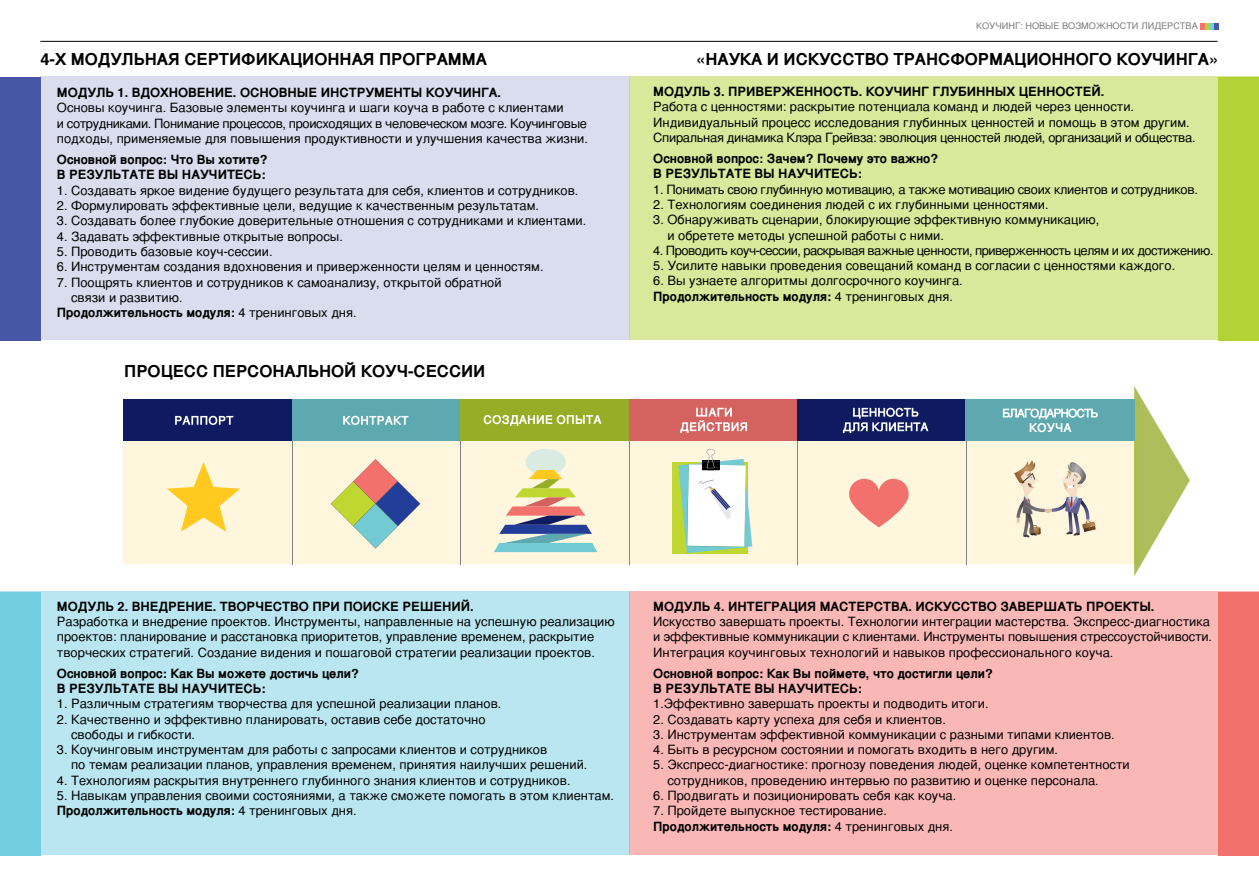
<style>
.page{position:relative;width:1259px;height:893px;background:#fff}
.page>*{position:absolute;margin:0;border:0;box-sizing:border-box;transform-origin:0 0}
.t1{font:700 16.5px "Helvetica";color:#000}
.t2{font:12.75px/15.3px "Helvetica";color:#000}
.t3{font:700 12.75px/15.3px "Helvetica";color:#000}
.t4{font:12.75px "Helvetica";letter-spacing:-.04em;color:#000}
.t5{font:12.75px "Helvetica";letter-spacing:-.025em;color:#000}
.t6{font:9px "Helvetica";color:#797a7d}
.s1{font-weight:400}
.s2{font-weight:700}
</style>
<div class="page">
<div style="left:0;top:591px;width:629px;height:264px;background:#b9e6f0"></div>
<div style="left:40px;top:76px;width:589px;height:264px;background:#dadded"></div>
<div style="left:0;top:592px;width:40px;height:263px;background:#74cee2"></div>
<div style="left:0;top:77px;width:40px;height:264px;background:#4756a6"></div>
<hr style="left:40px;top:41px;width:1177px;height:1px;background:#000">
<div style="left:629px;top:591px;width:630px;height:264px;background:#f9b8b6"></div>
<div style="left:629px;top:76px;width:630px;height:264px;background:#d9e89a"></div>
<div style="left:1218px;top:592px;width:41px;height:263px;background:#f3716d"></div>
<div style="left:1218px;top:77px;width:41px;height:263px;background:#b3d235"></div>
<svg style="left:1200px;top:23px;width:18px;height:6px"></svg>
<div style="left:123px;top:399px;width:1011px;height:165px;background:#fff6de"></div>
<div style="left:525px;top:449px;width:41px;height:26px;background:#daebe1;border-radius:50%"></div>
<svg style="left:494px;top:470px;width:103px;height:82px;background:#c5c3b2"></svg>
<svg style="left:673px;top:448px;width:79px;height:106px"></svg>
<hr style="left:292px;top:435px;width:1px;height:129px;background:#808285">
<hr style="left:460px;top:435px;width:1px;height:129px;background:#808285">
<hr style="left:629px;top:435px;width:1px;height:129px;background:#808285">
<hr style="left:797px;top:435px;width:1px;height:129px;background:#808285">
<hr style="left:966px;top:435px;width:1px;height:129px;background:#808285">
<svg style="left:331px;top:459px;width:89px;height:89px;background:#c6c3ae"></svg>
<svg style="left:849px;top:479px;width:59px;height:48px;background:#f6998f"></svg>
<svg style="left:1134px;top:386px;width:55px;height:191px"></svg>
<div style="left:1134px;top:399px;width:5px;height:165px;background:#aebd51"></div>
<svg style="left:1014px;top:460px;width:81px;height:78px;background:#ded3c1"></svg>
<svg style="left:167px;top:462px;width:73px;height:70px;background:#ffe596"></svg>
<div style="left:124px;top:399px;width:169px;height:41px;background:#0e1b60"></div>
<div style="left:292px;top:399px;width:169px;height:41px;background:#5ea9af"></div>
<div style="left:460px;top:399px;width:170px;height:41px;background:#97ad25"></div>
<div style="left:629px;top:399px;width:169px;height:41px;background:#d46360"></div>
<div style="left:797px;top:399px;width:170px;height:41px;background:#0e1b60"></div>
<div style="left:965px;top:399px;width:170px;height:41px;background:#5ea9af"></div>
<svg style="left:484px;top:415px;width:117px;height:11px"></svg>
<svg style="left:680px;top:408px;width:67px;height:25px"></svg>
<svg style="left:843px;top:408px;width:85px;height:25px"></svg>
<svg style="left:1003px;top:408px;width:94px;height:24px"></svg>
<svg style="left:175px;top:416px;width:58px;height:9px"></svg>
<svg style="left:343px;top:416px;width:65px;height:9px"></svg>
<p class="t1" style="left:40px;top:44px;width:448px">4-Х МОДУЛЬНАЯ СЕРТИФИКАЦИОННАЯ ПРОГРАММА</p>
<p class="t3" style="left:57px;top:84px;width:446px">МОДУЛЬ 1. ВДОХНОВЕНИЕ. ОСНОВНЫЕ ИНСТРУМЕНТЫ КОУЧИНГА.</p>
<p class="t2" style="left:57px;top:100px;width:532px">Основы коучинга. Базовые элементы коучинга и шаги коуча в работе с клиентами<br>и сотрудниками. Понимание процессов, происходящих в человеческом мозге. Коучинговые подходы, применяемые для повышения продуктивности и улучшения качества жизни.</p>
<p class="t3" style="left:57px;top:151px;width:212px">Основной вопрос: Что Вы хотите?<br>В РЕЗУЛЬТАТЕ ВЫ НАУЧИТЕСЬ:</p>
<p class="t2" style="left:57px;top:182px;width:523px">1. Создавать яркое видение будущего результата для себя, клиентов и сотрудников.</p>
<p class="t2" style="left:57px;top:197px;width:484px">2. Формулировать эффективные цели, ведущие к качественным результатам.</p>
<p class="t2" style="left:57px;top:213px;width:531px">3. Создавать более глубокие доверительные отношения с сотрудниками и клиентами.</p>
<p class="t2" style="left:57px;top:228px;width:288px">4. Задавать эффективные открытые вопросы.</p>
<p class="t2" style="left:57px;top:243px;width:217px">5. Проводить базовые коуч-сессии.</p>
<p class="t2" style="left:57px;top:259px;width:488px">6. Инструментам создания вдохновения и приверженности целям и ценностям.</p>
<p class="t2" style="left:57px;top:274px;width:446px">7. Поощрять клиентов и сотрудников к самоанализу, открытой обратной</p>
<p class="t2" style="left:71px;top:289px;width:113px">связи и развитию.</p>
<p class="t3" style="left:57px;top:304px;width:301px">Продолжительность модуля: <span class="s1">4 тренинговых дня.</span></p>
<p class="t1" style="left:124px;top:356px;width:362px">ПРОЦЕСС ПЕРСОНАЛЬНОЙ КОУЧ-СЕССИИ</p>
<p class="t6" style="left:976px;top:18px;width:223px">КОУЧИНГ: НОВЫЕ ВОЗМОЖНОСТИ ЛИДЕРСТВА</p>
<p class="t1" style="left:696px;top:44px;width:523px">«НАУКА И ИСКУССТВО ТРАНСФОРМАЦИОННОГО КОУЧИНГА»</p>
<p class="t3" style="left:653px;top:83px;width:453px">МОДУЛЬ 3. ПРИВЕРЖЕННОСТЬ. КОУЧИНГ ГЛУБИННЫХ ЦЕННОСТЕЙ.</p>
<p class="t2" style="left:653px;top:99px;width:544px">Работа с ценностями: раскрытие потенциала команд и людей через ценности.<br>Индивидуальный процесс исследования глубинных ценностей и помощь в этом другим.<br>Спиральная динамика Клэра Грейвза: эволюция ценностей людей, организаций и общества.</p>
<p class="t3" style="left:653px;top:150px;width:286px">Основной вопрос: Зачем? Почему это важно?<br>В РЕЗУЛЬТАТЕ ВЫ НАУЧИТЕСЬ:</p>
<p class="t5" style="left:653px;top:178px;width:546px">1. Понимать свою глубинную мотивацию, а также мотивацию своих клиентов и сотрудников.</p>
<p class="t2" style="left:653px;top:196px;width:397px">2. Технологиям соединения людей с их глубинными ценностями.</p>
<p class="t2" style="left:667px;top:212px;width:433px;text-indent:-14px">3. Обнаруживать сценарии, блокирующие эффективную коммуникацию, и обретете методы успешной работы с ними.</p>
<p class="t4" style="left:653px;top:239px;width:562px">4. Проводить коуч-сессии, раскрывая важные ценности, приверженность целям и их достижению.</p>
<p class="t2" style="left:653px;top:258px;width:523px">5. Усилите навыки проведения совещаний команд в согласии с ценностями каждого.</p>
<p class="t2" style="left:653px;top:273px;width:311px">6. Вы узнаете алгоритмы долгосрочного коучинга.<br><span class="s2">Продолжительность модуля:</span> 4 тренинговых дня.</p>
<p class="t3" style="left:57px;top:598px;width:418px">МОДУЛЬ 2. ВНЕДРЕНИЕ. ТВОРЧЕСТВО ПРИ ПОИСКЕ РЕШЕНИЙ.</p>
<p class="t2" style="left:57px;top:613px;width:559px">Разработка и внедрение проектов. Инструменты, направленные на успешную реализацию проектов: планирование и расстановка приоритетов, управление временем, раскрытие творческих стратегий. Создание видения и пошаговой стратегии реализации проектов.</p>
<p class="t3" style="left:57px;top:665px;width:303px">Основной вопрос: Как Вы можете достичь цели?<br>В РЕЗУЛЬТАТЕ ВЫ НАУЧИТЕСЬ:</p>
<p class="t2" style="left:57px;top:696px;width:446px">1. Различным стратегиям творчества для успешной реализации планов.</p>
<p class="t2" style="left:71px;top:711px;width:416px;text-indent:-14px">2. Качественно и эффективно планировать, оставив себе достаточно свободы и гибкости.</p>
<p class="t2" style="left:71px;top:742px;width:518px;text-indent:-14px">3. Коучинговым инструментам для работы с запросами клиентов и сотрудников<br>по темам реализации планов, управления временем, принятия наилучших решений.</p>
<p class="t2" style="left:57px;top:772px;width:515px">4. Технологиям раскрытия внутреннего глубинного знания клиентов и сотрудников.</p>
<p class="t2" style="left:57px;top:787px;width:559px">5. Навыкам управления своими состояниями, а также сможете помогать в этом клиентам.<br><span class="s2">Продолжительность модуля:</span> 4 тренинговых дня.</p>
<p class="t3" style="left:653px;top:598px;width:503px">МОДУЛЬ 4. ИНТЕГРАЦИЯ МАСТЕРСТВА. ИСКУССТВО ЗАВЕРШАТЬ ПРОЕКТЫ.</p>
<p class="t2" style="left:653px;top:613px;width:560px">Искусство завершать проекты. Технологии интеграции мастерства. Экспресс-диагностика и эффективные коммуникации с клиентами. Инструменты повышения стрессоустойчивости.<br>Интеграция коучинговых технологий и навыков профессионального коуча.</p>
<p class="t3" style="left:653px;top:665px;width:341px">Основной вопрос: Как Вы поймете, что достигли цели?<br>В РЕЗУЛЬТАТЕ ВЫ НАУЧИТЕСЬ:</p>
<p class="t2" style="left:653px;top:696px;width:337px">1.Эффективно завершать проекты и подводить итоги.</p>
<p class="t2" style="left:653px;top:711px;width:294px">2. Создавать карту успеха для себя и клиентов.</p>
<p class="t2" style="left:653px;top:726px;width:463px">3. Инструментам эффективной коммуникации с разными типами клиентов.</p>
<p class="t2" style="left:653px;top:742px;width:406px">4. Быть в ресурсном состоянии и помогать входить в него другим.</p>
<p class="t2" style="left:667px;top:757px;width:464px;text-indent:-14px">5. Экспресс-диагностике: прогнозу поведения людей, оценке компетентности сотрудников, проведению интервью по развитию и оценке персонала.</p>
<p class="t2" style="left:653px;top:787px;width:305px">6. Продвигать и позиционировать себя как коуча.</p>
<p class="t2" style="left:653px;top:803px;width:301px">7. Пройдете выпускное тестирование.<br><span class="s2">Продолжительность модуля:</span> 4 тренинговых дня.</p>
</div>
